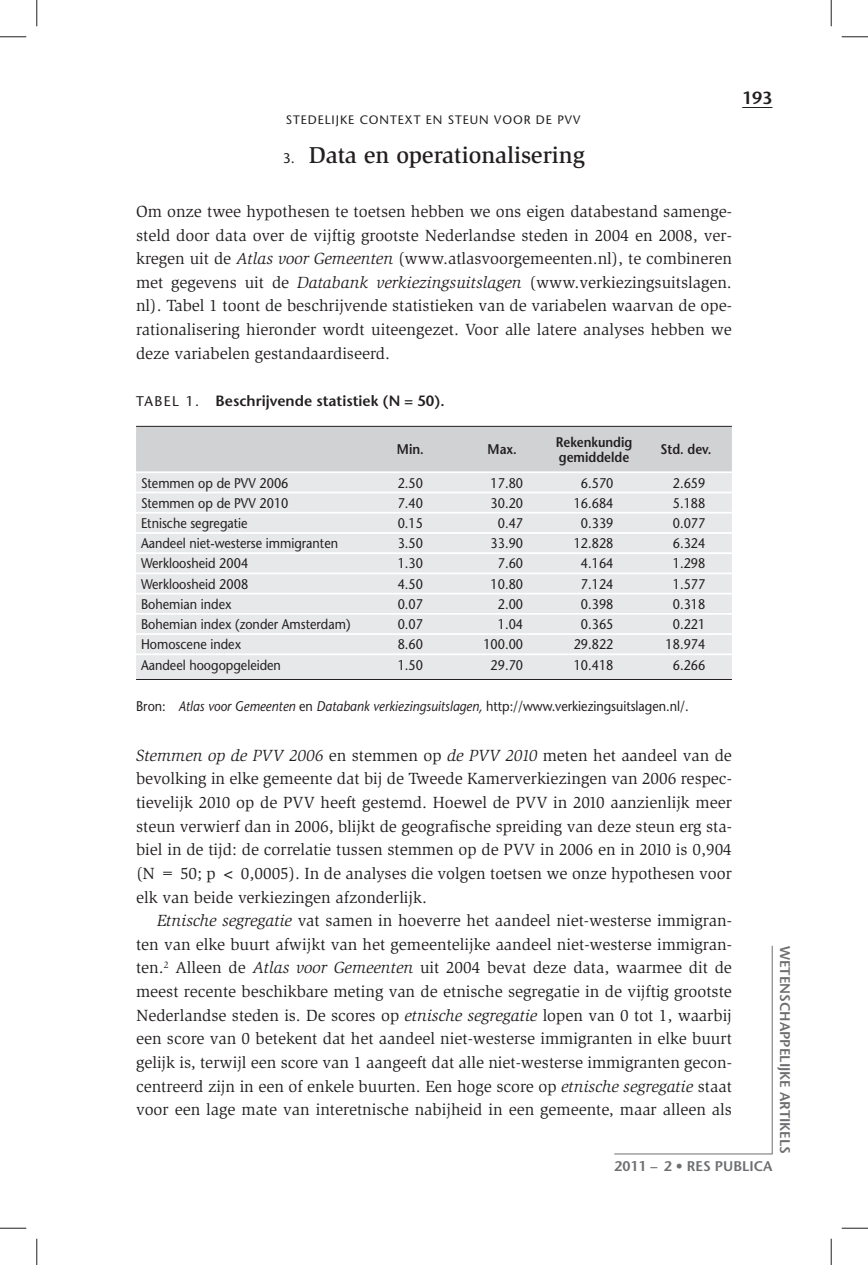
<style>
.page{position:relative;width:868px;height:1265px;background:#fff}
.page>*{position:absolute;margin:0;border:0;box-sizing:border-box;transform-origin:0 0}
.t1{font:500 23.62px "Slimbach Std";color:#231f20}
.t2{font:600 17.5px "Stone Sans Std";color:#231f20}
.t3{font:16.62px/23.6px "Slimbach Std";color:#231f20;text-align:justify}
.t4{font:600 14.88px "Stone Sans Std";color:#231f20}
.t5{font:500 14px "Stone Sans Std";color:#231f20;scale:.9 1}
.t6{font:italic 500 14px "Stone Sans Std";color:#231f20;scale:.9 1}
.t7{font:600 14px "Stone Sans Std";color:#6d6e71}
.t8{font:600 14px/15.8px "Stone Sans Std";color:#231f20;scale:.9 1}
.t9{font:500 12.25px "Stone Sans Std";letter-spacing:.075em;color:#231f20}
.s1{font-family:"Stone Sans Std";font-size:14px}
.s2{font-style:italic}
.s3{font-weight:500;font-size:14px}
.s4{font-style:normal}
</style>
<div class="page">
<hr style="left:742px;top:107px;width:30px;height:1px;background:#231f20">
<hr style="left:614px;top:1153px;width:158px;height:1px;background:#6d6e71">
<hr style="left:771px;top:945px;width:1px;height:208px;background:#6d6e71">
<div style="left:136px;top:427px;width:595px;height:44px;background:#d1d2d4"></div>
<div style="left:136px;top:473px;width:595px;height:206px;background:#e7e8e9"></div>
<hr style="left:136px;top:491px;width:595px;height:2px;background:#fff">
<hr style="left:136px;top:511px;width:595px;height:2px;background:#fff">
<hr style="left:136px;top:532px;width:595px;height:1px;background:#fff">
<hr style="left:136px;top:552px;width:595px;height:2px;background:#fff">
<hr style="left:136px;top:572px;width:595px;height:2px;background:#fff">
<hr style="left:136px;top:592px;width:595px;height:2px;background:#fff">
<hr style="left:136px;top:613px;width:595px;height:1px;background:#fff">
<hr style="left:136px;top:633px;width:595px;height:1px;background:#fff">
<hr style="left:136px;top:653px;width:595px;height:2px;background:#fff">
<hr style="left:136px;top:679px;width:595px;height:1px;background:#231f20">
<hr style="left:136px;top:426px;width:595px;height:1px;background:#231f20">
<svg style="left:0;top:36px;width:26px;height:1px"></svg>
<svg style="left:841px;top:36px;width:26px;height:1px"></svg>
<svg style="left:0;top:1227px;width:26px;height:1px"></svg>
<svg style="left:841px;top:1227px;width:26px;height:1px"></svg>
<svg style="left:36px;top:0;width:1px;height:26px"></svg>
<svg style="left:36px;top:1238px;width:1px;height:26px"></svg>
<svg style="left:830px;top:0;width:1px;height:26px"></svg>
<svg style="left:830px;top:1238px;width:1px;height:26px"></svg>
<p class="t9" style="left:286px;top:115px;width:296px">STEDELIJKE CONTEXT EN STEUN VOOR DE PVV</p>
<h1 class="t1" style="left:283px;top:146px;width:303px"><span class="s1">3.</span> Data en operationalisering</h1>
<p class="t3" style="left:136px;top:201px;width:597px">Om onze twee hypothesen te toetsen hebben we ons eigen databestand samenge&shy;steld door data over de vijftig grootste Nederlandse steden in 2004 en 2008, ver&shy;kregen uit de <span class="s2">Atlas voor Gemeenten</span> (www.atlasvoorgemeenten.nl), te combineren met gegevens uit de <span class="s2">Databank verkiezingsuitslagen</span> (www.verkiezingsuitslagen. nl). Tabel 1 toont de beschrijvende statistieken van de variabelen waarvan de ope&shy;rationalisering hieronder wordt uiteengezet. Voor alle latere analyses hebben we deze variabelen gestandaardiseerd.</p>
<p class="t4" style="left:136px;top:395px;width:310px"><span class="s3">TABEL 1.</span> Beschrijvende statistiek (N = 50).</p>
<p class="t8" style="left:397px;top:443px;width:31px">Min.</p>
<p class="t8" style="left:487px;top:443px;width:34px">Max.</p>
<p class="t8" style="left:555px;top:435px;width:87px">Rekenkundig gemiddelde</p>
<p class="t8" style="left:660px;top:443px;width:58px">Std. dev.</p>
<p class="t5" style="left:141px;top:477px;width:165px">Stemmen op de PVV 2006</p>
<p class="t5" style="left:397px;top:477px;width:30px">2.50</p>
<p class="t5" style="left:490px;top:477px;width:38px">17.80</p>
<p class="t5" style="left:580px;top:477px;width:38px">6.570</p>
<p class="t5" style="left:672px;top:477px;width:38px">2.659</p>
<p class="t5" style="left:141px;top:497px;width:165px">Stemmen op de PVV 2010</p>
<p class="t5" style="left:397px;top:497px;width:30px">7.40</p>
<p class="t5" style="left:490px;top:497px;width:38px">30.20</p>
<p class="t5" style="left:573px;top:497px;width:46px">16.684</p>
<p class="t5" style="left:672px;top:497px;width:38px">5.188</p>
<p class="t5" style="left:141px;top:517px;width:120px">Etnische segregatie</p>
<p class="t5" style="left:397px;top:517px;width:30px">0.15</p>
<p class="t5" style="left:497px;top:517px;width:30px">0.47</p>
<p class="t5" style="left:580px;top:517px;width:38px">0.339</p>
<p class="t5" style="left:672px;top:517px;width:38px">0.077</p>
<p class="t5" style="left:141px;top:537px;width:220px">Aandeel niet-westerse immigranten</p>
<p class="t5" style="left:397px;top:537px;width:30px">3.50</p>
<p class="t5" style="left:490px;top:537px;width:38px">33.90</p>
<p class="t5" style="left:573px;top:537px;width:46px">12.828</p>
<p class="t5" style="left:672px;top:537px;width:38px">6.324</p>
<p class="t5" style="left:141px;top:558px;width:120px">Werkloosheid 2004</p>
<p class="t5" style="left:397px;top:558px;width:30px">1.30</p>
<p class="t5" style="left:497px;top:558px;width:30px">7.60</p>
<p class="t5" style="left:580px;top:558px;width:38px">4.164</p>
<p class="t5" style="left:672px;top:558px;width:38px">1.298</p>
<p class="t5" style="left:141px;top:578px;width:120px">Werkloosheid 2008</p>
<p class="t5" style="left:397px;top:578px;width:30px">4.50</p>
<p class="t5" style="left:490px;top:578px;width:38px">10.80</p>
<p class="t5" style="left:580px;top:578px;width:38px">7.124</p>
<p class="t5" style="left:672px;top:578px;width:38px">1.577</p>
<p class="t5" style="left:141px;top:598px;width:102px">Bohemian index</p>
<p class="t5" style="left:397px;top:598px;width:30px">0.07</p>
<p class="t5" style="left:497px;top:598px;width:30px">2.00</p>
<p class="t5" style="left:580px;top:598px;width:38px">0.398</p>
<p class="t5" style="left:672px;top:598px;width:38px">0.318</p>
<p class="t5" style="left:141px;top:618px;width:234px">Bohemian index (zonder Amsterdam)</p>
<p class="t5" style="left:397px;top:618px;width:30px">0.07</p>
<p class="t5" style="left:497px;top:618px;width:30px">1.04</p>
<p class="t5" style="left:580px;top:618px;width:38px">0.365</p>
<p class="t5" style="left:672px;top:618px;width:38px">0.221</p>
<p class="t5" style="left:141px;top:638px;width:113px">Homoscene index</p>
<p class="t5" style="left:397px;top:638px;width:30px">8.60</p>
<p class="t5" style="left:483px;top:638px;width:46px">100.00</p>
<p class="t5" style="left:573px;top:638px;width:46px">29.822</p>
<p class="t5" style="left:665px;top:638px;width:46px">18.974</p>
<p class="t5" style="left:141px;top:659px;width:157px">Aandeel hoogopgeleiden</p>
<p class="t5" style="left:397px;top:659px;width:30px">1.50</p>
<p class="t5" style="left:490px;top:659px;width:38px">29.70</p>
<p class="t5" style="left:573px;top:659px;width:46px">10.418</p>
<p class="t5" style="left:672px;top:659px;width:38px">6.266</p>
<p class="t6" style="left:136px;top:700px;width:615px"><span class="s4">Bron:</span> Atlas voor Gemeenten <span class="s4">en</span> Databank verkiezingsuitslagen, <span class="s4">http://www.verkiezingsuitslagen.nl/.</span></p>
<p class="t3" style="left:136px;top:744px;width:597px"><span class="s2">Stemmen op de PVV 2006</span> en stemmen op <span class="s2">de PVV 2010</span> meten het aandeel van de bevolking in elke gemeente dat bij de Tweede Kamerverkiezingen van 2006 respec&shy;tievelijk 2010 op de PVV heeft gestemd. Hoewel de PVV in 2010 aanzienlijk meer steun verwierf dan in 2006, blijkt de geografische spreiding van deze steun erg sta&shy;biel in de tijd: de correlatie tussen stemmen op de PVV in 2006 en in 2010 is 0,904 (N = 50; p &lt; 0,0005). In de analyses die volgen toetsen we onze hypothesen voor elk van beide verkiezingen afzonderlijk.</p>
<p class="t3" style="left:136px;top:910px;width:597px;text-indent:21px"><span class="s2">Etnische segregatie</span> vat samen in hoeverre het aandeel niet-westerse immigran&shy;ten van elke buurt afwijkt van het gemeentelijke aandeel niet-westerse immigran&shy;ten.<sup>2</sup> Alleen de <span class="s2">Atlas voor Gemeenten</span> uit 2004 bevat deze data, waarmee dit de meest recente beschikbare meting van de etnische segregatie in de vijftig grootste Nederlandse steden is. De scores op <span class="s2">etnische segregatie</span> lopen van 0 tot 1, waarbij een score van 0 betekent dat het aandeel niet-westerse immigranten in elke buurt gelijk is, terwijl een score van 1 aangeeft dat alle niet-westerse immigranten gecon&shy;centreerd zijn in een of enkele buurten. Een hoge score op <span class="s2">etnische segregatie</span> staat voor een lage mate van interetnische nabijheid in een gemeente, maar alleen als</p>
<p class="t2" style="left:742px;top:91px;width:32px">193</p>
<p class="t7" style="left:790px;top:945px;width:210px;rotate:90deg">WETENSCHAPPELIJKE ARTIKELS</p>
<p class="t7" style="left:614px;top:1160px;width:159px">2011 – 2 • RES PUBLICA</p>
</div>
